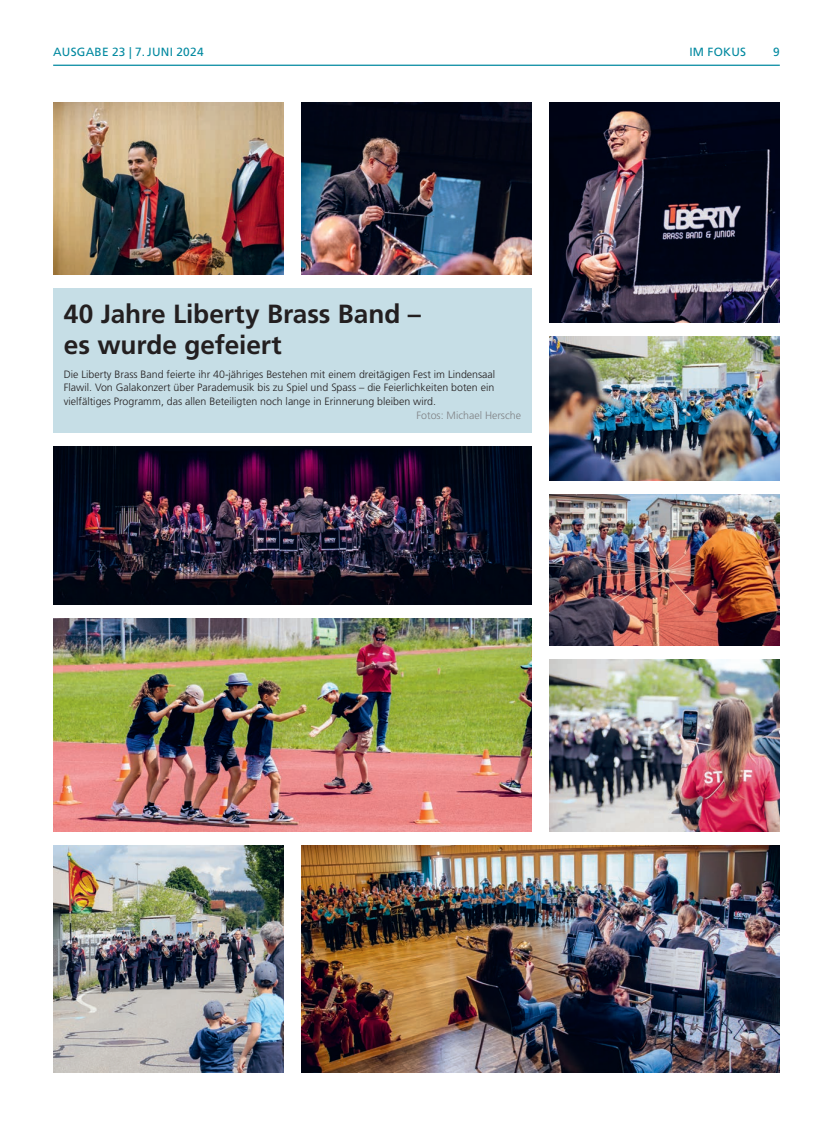
<style>
.page{position:relative;width:833px;height:1134px;background:#fff}
.page>*{position:absolute;margin:0;border:0;box-sizing:border-box;transform-origin:0 0}
.t1{font:700 26.25px/31.2px "Frutiger LT Std";letter-spacing:-.005em;color:#231f20}
.t2{font:11.88px "Frutiger LT Std";letter-spacing:.02em;color:#0289a0}
.t3{font:300 10.62px/13.8px "Frutiger LT Std";color:#231f20;text-align:justify}
.t4{font:300 10.62px "Frutiger LT Std";color:#808285}
</style>
<div class="page">
<hr style="left:53px;top:65px;width:727px;height:1px;background:#0289a0">
<div style="left:53px;top:288px;width:478px;height:145px;background:#c6dee6"></div>
<img style="left:53px;top:103px;width:230px;height:172px">
<img style="left:301px;top:103px;width:230px;height:171px">
<img style="left:549px;top:103px;width:231px;height:220px">
<img style="left:53px;top:446px;width:478px;height:158px">
<img style="left:549px;top:494px;width:231px;height:152px">
<img style="left:53px;top:618px;width:478px;height:213px">
<img style="left:301px;top:845px;width:479px;height:227px">
<img style="left:53px;top:845px;width:230px;height:227px">
<img style="left:549px;top:336px;width:231px;height:145px">
<img style="left:549px;top:659px;width:231px;height:172px">
<p class="t2" style="left:53px;top:45px;width:18px">AUSGABE</p>
<p class="t2" style="left:112px;top:45px;width:48px">23 | 7.JUNI</p>
<p class="t2" style="left:176px;top:45px;width:29px">2024</p>
<p class="t2" style="left:689px;top:45px;width:58px">IM FOKUS</p>
<p class="t2" style="left:773px;top:45px;width:8px">9</p>
<h1 class="t1" style="left:64px;top:298px;width:358px">40 Jahre Liberty Brass Band – es wurde gefeiert</h1>
<p class="t3" style="left:64px;top:367px;width:433px">Die Liberty Brass Band feierte ihr 40-jähriges Bestehen mit einem dreitägigen Fest im Lindensaal Flawil. Von Galakonzert über Parademusik bis zu Spiel und Spass – die Feierlichkeiten boten ein vielfältiges Programm, das allen Beteiligten noch lange in Erinnerung bleiben wird.</p>
<p class="t4" style="left:416px;top:409px;width:106px">Fotos: Michael Hersche</p>
</div>
